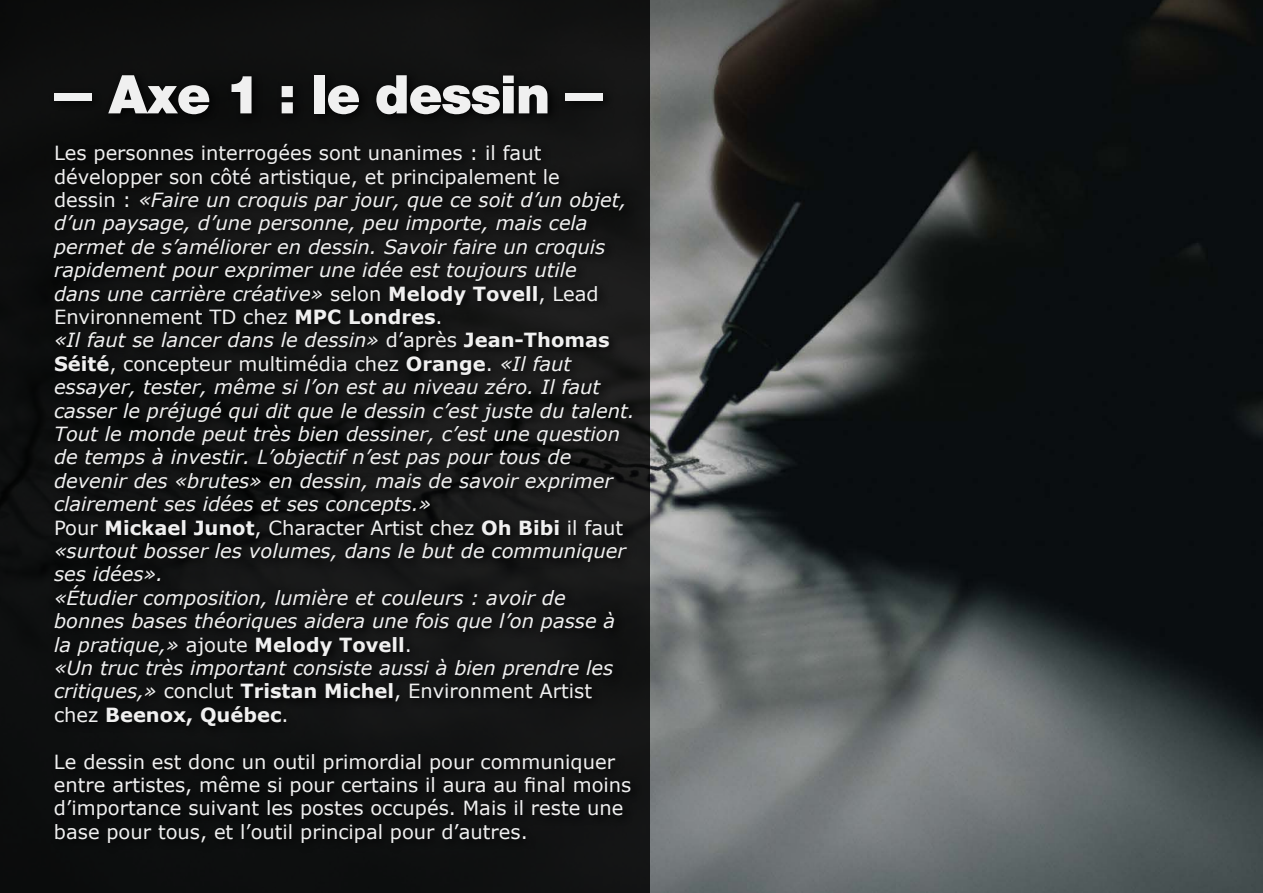
<style>
.page{position:relative;width:1263px;height:893px;background:#fff}
.page>*{position:absolute;margin:0;border:0;box-sizing:border-box;transform-origin:0 0}
.t1{font:700 54px "Helvetica BQ";color:#f0f0f0}
.t2{font:italic 19.5px/23.4px "Verdana";color:#f0f0f0}
.t3{font:19.5px/23.4px "Verdana";color:#f0f0f0}
.s1{font-size:55.5px}
.s2{font-style:normal}
.s3{font-weight:700;font-style:normal}
</style>
<div class="page">
<img style="left:649px;top:0;width:614px;height:893px">
<div style="left:0;top:0;width:649px;height:893px;background:#101111"></div>
<h1 class="t1" style="left:54px;top:62px;width:550px"><span class="s1">—</span> Axe 1 : le dessin <span class="s1">—</span></h1>
<p class="t2" style="left:54px;top:141px;width:582px"><span class="s2">Les personnes interrogées sont unanimes : il faut développer son côté artistique, et principalement le<br>dessin :</span> «Faire un croquis par jour, que ce soit d’un objet, d’un paysage, d’une personne, peu importe, mais cela permet de s’améliorer en dessin. Savoir faire un croquis rapidement pour exprimer une idée est toujours utile<br>dans une carrière créative» <span class="s2">selon</span> <span class="s3">Melody Tovell</span><span class="s2">, Lead Environnement TD chez</span> <span class="s3">MPC Londres</span><span class="s2">.<br></span>«Il faut se lancer dans le dessin» <span class="s2">d’après</span> <span class="s3">Jean-Thomas Séité</span><span class="s2">, concepteur multimédia chez</span> <span class="s3">Orange</span><span class="s2">.</span> «Il faut essayer, tester, même si l’on est au niveau zéro. Il faut casser le préjugé qui dit que le dessin c’est juste du talent.<br>Tout le monde peut très bien dessiner, c’est une question de temps à investir. L’objectif n’est pas pour tous de devenir des «brutes» en dessin, mais de savoir exprimer clairement ses idées et ses concepts.»<br><span class="s2">Pour</span> <span class="s3">Mickael Junot</span><span class="s2">, Character Artist chez</span> <span class="s3">Oh Bibi</span> <span class="s2">il faut </span>«surtout bosser les volumes, dans le but de communiquer ses idées».<br>«Étudier composition, lumière et couleurs : avoir de bonnes bases théoriques aidera une fois que l’on passe à la pratique,» <span class="s2">ajoute</span> <span class="s3">Melody Tovell</span><span class="s2">.<br></span>«Un truc très important consiste aussi à bien prendre les critiques,» <span class="s2">conclut</span> <span class="s3">Tristan Michel</span><span class="s2">, Environment Artist chez</span> <span class="s3">Beenox, Québec</span><span class="s2">.</span></p>
<p class="t3" style="left:54px;top:750px;width:579px">Le dessin est donc un outil primordial pour communiquer entre artistes, même si pour certains il aura au final moins d’importance suivant les postes occupés. Mais il reste une base pour tous, et l’outil principal pour d’autres.</p>
</div>
